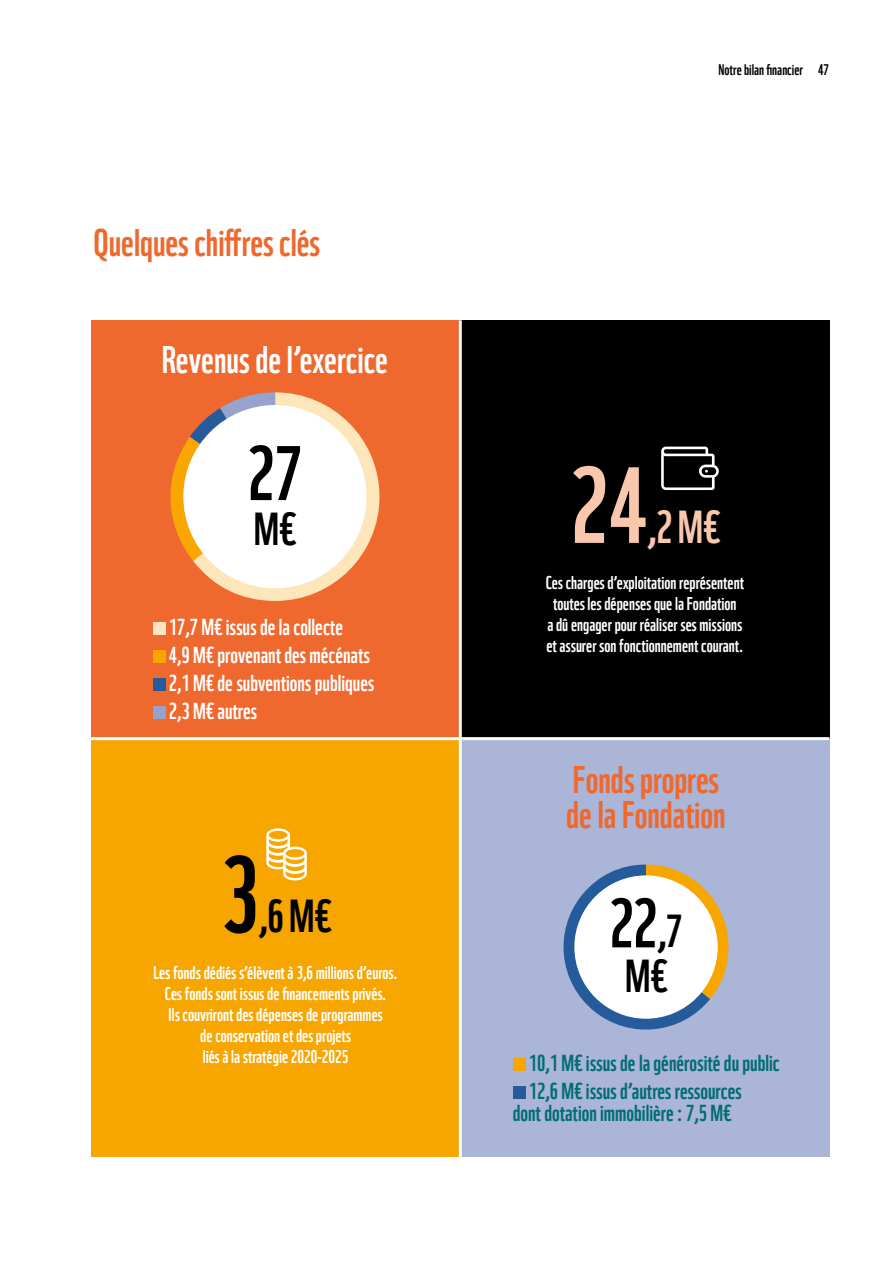
<style>
.page{position:relative;width:893px;height:1263px;background:#fff}
.page>*{position:absolute;margin:0;border:0;box-sizing:border-box;transform-origin:0 0}
.t1{font:105px "WWF";color:#f9c7ad}
.t2{font:105px "WWF";color:#000}
.t3{font:75px "WWF";color:#000}
.t4{font:67.5px "WWF";color:#000}
.t5{font:45px "WWF";color:#000}
.t6{font:45px "WWF";color:#f9c7ad}
.t7{font:37.5px/34.5px "WWF";color:#ef682d}
.t8{font:37.5px "WWF";color:#fff}
.t9{font:22.5px/28.2px "WWF";color:#006d73}
.t10{font:22.5px/28px "WWF";color:#fff}
.t11{font:18px/21px "WWF";color:#fff;text-align:center}
.t12{font:15px "WWF";color:#000}
.s1{font-size:45px}
</style>
<div class="page">
<div style="left:91px;top:320px;width:369px;height:419px;background:#ef682d"></div>
<svg style="left:170px;top:392px;width:209px;height:209px"></svg>
<div style="left:460px;top:739px;width:369px;height:418px;background:#aab5d7"></div>
<svg style="left:563px;top:864px;width:165px;height:166px"></svg>
<div style="left:460px;top:320px;width:369px;height:419px;background:#000"></div>
<div style="left:91px;top:739px;width:369px;height:418px;background:#f7a600"></div>
<hr style="left:459px;top:320px;width:3px;height:837px;background:#fff">
<hr style="left:91px;top:737px;width:738px;height:3px;background:#fff">
<div style="left:183px;top:405px;width:184px;height:183px;background:#fff;border-radius:50%"></div>
<div style="left:574px;top:875px;width:144px;height:144px;background:#fff;border-radius:50%"></div>
<div style="left:153px;top:622px;width:12px;height:13px;background:#fee6c1"></div>
<div style="left:153px;top:650px;width:12px;height:13px;background:#f7a600"></div>
<div style="left:153px;top:679px;width:12px;height:12px;background:#255a9b"></div>
<div style="left:153px;top:706px;width:12px;height:13px;background:#95a3cd"></div>
<div style="left:513px;top:1058px;width:13px;height:13px;background:#f7a600"></div>
<div style="left:513px;top:1086px;width:13px;height:13px;background:#255a9b"></div>
<svg style="left:661px;top:447px;width:58px;height:43px"></svg>
<svg style="left:266px;top:828px;width:41px;height:52px"></svg>
<h3 class="t7" style="left:94px;top:222px;width:228px">Quelques chiffres clés</h3>
<h3 class="t8" style="left:162px;top:330px;width:228px">Revenus de l’exercice</h3>
<h2 class="t3" style="left:247px;top:414px;width:57px">27</h2>
<h3 class="t5" style="left:254px;top:494px;width:44px">M€</h3>
<p class="t10" style="left:169px;top:611px;width:207px">17,7 M€ issus de la collecte<br>4,9 M€ provenant des mécénats<br>2,1 M€ de subventions publiques<br>2,3 M€ autres</p>
<h1 class="t2" style="left:220px;top:812px;width:40px">3</h1>
<h3 class="t5" style="left:259px;top:881px;width:74px">,6 M€</h3>
<p class="t11" style="left:154px;top:960px;width:246px">Les fonds dédiés s’élèvent à 3,6 millions d’euros.<br>Ces fonds sont issus de financements privés.<br>Ils couvriront des dépenses de programmes<br>de conservation et des projets<br>liés à la stratégie 2020-2025</p>
<p class="t12" style="left:719px;top:57px;width:112px">Notre bilan financier 47</p>
<h1 class="t1" style="left:570px;top:423px;width:79px">24</h1>
<h3 class="t6" style="left:648px;top:491px;width:74px">,2 M€</h3>
<p class="t11" style="left:546px;top:571px;width:200px">Ces charges d’exploitation représentent toutes les dépenses que la Fondation<br>a dû engager pour réaliser ses missions et assurer son fonctionnement courant.</p>
<h3 class="t7" style="left:566px;top:759px;width:161px">Fonds propres de la Fondation</h3>
<h3 class="t4" style="left:609px;top:870px;width:75px">22<span class="s1">,7</span></h3>
<h3 class="t5" style="left:625px;top:941px;width:44px">M€</h3>
<p class="t9" style="left:529px;top:1046px;width:252px">10,1 M€ issus de la générosité du public<br>12,6 M€ issus d’autres ressources</p>
<p class="t9" style="left:513px;top:1097px;width:220px">dont dotation immobilière: 7,5 M€</p>
</div>
